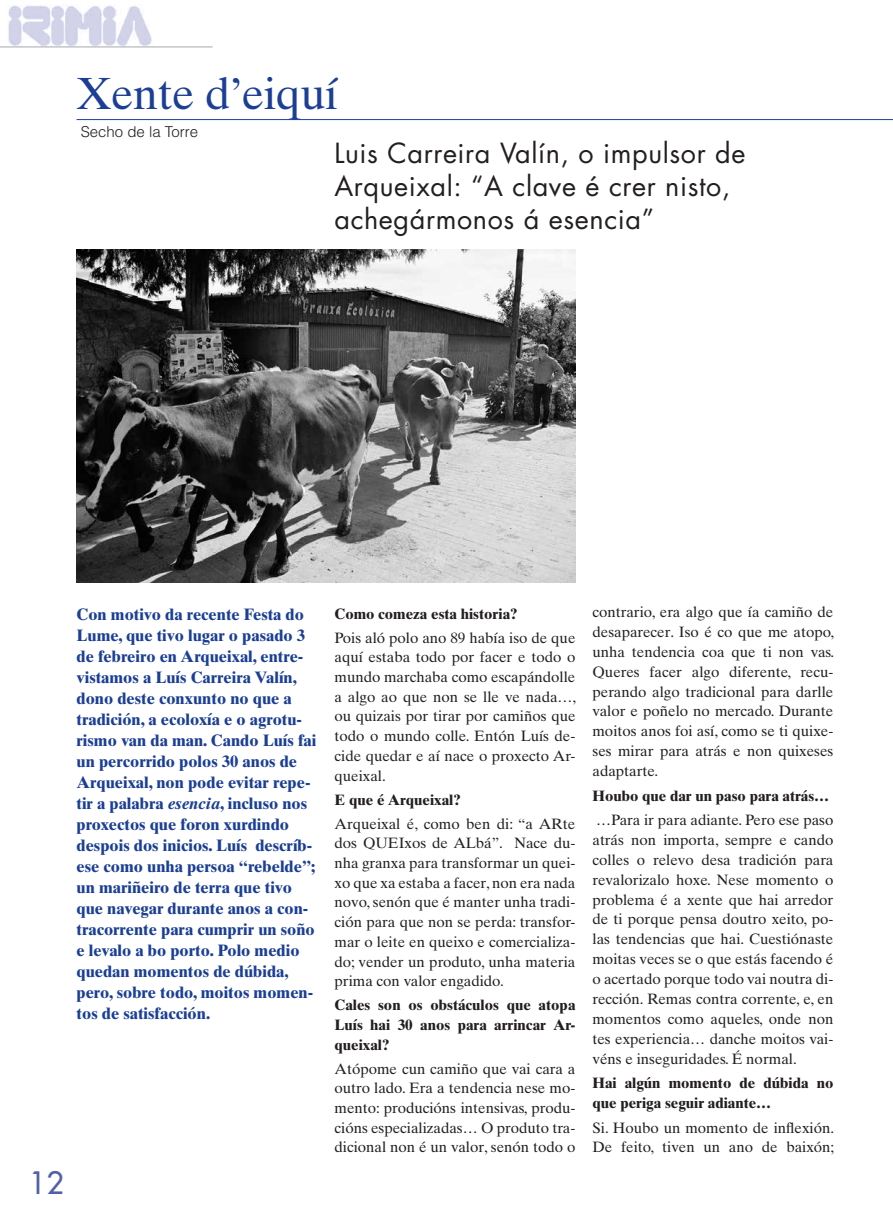
<style>
.page{position:relative;width:893px;height:1212px;background:#fff}
.page>*{position:absolute;margin:0;border:0;box-sizing:border-box;transform-origin:0 0}
.t1{font:45px "Times Ten LT Std";letter-spacing:-.01em;color:#1b3f94}
.t2{font:500 30px "Futura Std";color:#5260a8}
.t3{font:27px/33px "Futura Std";letter-spacing:.02em;color:#231f20}
.t4{font:700 16.5px/21px "Times Ten LT Std";color:#1b3f94}
.t5{font:15px/20px "Times Ten LT Std";color:#231f20;text-align:justify}
.t6{font:700 15px/19.6px "Times Ten LT Std";color:#231f20;text-align:justify}
.t7{font:300 15px "Helvetica LT Std";color:#231f20}
.s1{font-style:italic}
</style>
<div class="page">
<img style="left:8px;top:5px;width:144px;height:41px">
<hr style="left:0;top:47px;width:213px;height:1px;background:#a8a9ad">
<hr style="left:77px;top:119px;width:816px;height:1px;background:#1b3f94">
<img style="left:77px;top:249px;width:498px;height:333px">
<h1 class="t1" style="left:77px;top:67px;width:262px">Xente d’eiquí</h1>
<p class="t7" style="left:81px;top:123px;width:119px">Secho de la Torre</p>
<h3 class="t3" style="left:334px;top:137px;width:412px">Luis Carreira Valín, o impulsor de<br>Arqueixal: “A clave é crer nisto, achegármonos á esencia”</h3>
<p class="t4" style="left:77px;top:603px;width:241px">Con motivo da recente Festa do<br>Lume, que tivo lugar o pasado 3 de febreiro en Arqueixal, entre&shy;vistamos a Luís Carreira Valín, dono deste conxunto no que a tradición, a ecoloxía e o agrotu&shy;rismo van da man. Cando Luís fai un percorrido polos 30 anos de<br>Arqueixal, non pode evitar repe&shy;tir a palabra <span class="s1">esencia</span>, incluso nos proxectos que foron xurdindo despois dos inicios. Luís descríb&shy;ese como unha persoa “rebelde”; un mariñeiro de terra que tivo que navegar durante anos a con&shy;tracorrente para cumprir un soño e levalo a bo porto. Polo medio quedan momentos de dúbida, pero, sobre todo, moitos momen&shy;tos de satisfacción.</p>
<h2 class="t2" style="left:29px;top:1164px;width:36px">12</h2>
<p class="t6" style="left:334px;top:603px;width:185px">Como comeza esta historia?</p>
<p class="t5" style="left:334px;top:628px;width:243px">Pois aló polo ano 89 había iso de que aquí estaba todo por facer e todo o mundo marchaba como escapándolle a algo ao que non se lle ve nada…, ou quizais por tirar por camiños que todo o mundo colle. Entón Luís de&shy;cide quedar e aí nace o proxecto Ar&shy;queixal.</p>
<p class="t6" style="left:334px;top:789px;width:128px">E que é Arqueixal?</p>
<p class="t5" style="left:334px;top:813px;width:242px">Arqueixal é, como ben di: “a ARte dos QUEIxos de ALbá”. Nace du&shy;nha granxa para transformar un quei&shy;xo que xa estaba a facer, non era nada novo, senón que é manter unha tradi&shy;ción para que non se perda: transfor&shy;mar o leite en queixo e comercializa&shy;do; vender un produto, unha materia prima con valor engadido.</p>
<p class="t6" style="left:334px;top:995px;width:242px">Cales son os obstáculos que atopa Luís hai 30 anos para arrincar Ar&shy;queixal?</p>
<p class="t5" style="left:334px;top:1058px;width:242px">Atópome cun camiño que vai cara a outro lado. Era a tendencia nese mo&shy;mento: producións intensivas, produ&shy;cións especializadas… O produto tra&shy;dicional non é un valor, senón todo o</p>
<p class="t5" style="left:592px;top:601px;width:243px">contrario, era algo que ía camiño de desaparecer. Iso é co que me atopo, unha tendencia coa que ti non vas.<br>Queres facer algo diferente, recu&shy;perando algo tradicional para darlle valor e poñelo no mercado. Durante moitos anos foi así, como se ti quixe&shy;ses mirar para atrás e non quixeses adaptarte.</p>
<p class="t6" style="left:592px;top:785px;width:238px">Houbo que dar un paso para atrás…</p>
<p class="t5" style="left:592px;top:809px;width:242px">…Para ir para adiante. Pero ese paso atrás non importa, sempre e cando colles o relevo desa tradición para revalorizalo hoxe. Nese momento o problema é a xente que hai arredor de ti porque pensa doutro xeito, po&shy;las tendencias que hai. Cuestiónaste moitas veces se o que estás facendo é o acertado porque todo vai noutra di&shy;rección. Remas contra corrente, e, en momentos como aqueles, onde non tes experiencia… danche moitos vai&shy;véns e inseguridades. É normal.</p>
<p class="t6" style="left:592px;top:1073px;width:242px">Hai algún momento de dúbida no que periga seguir adiante…</p>
<p class="t5" style="left:592px;top:1117px;width:243px">Si. Houbo un momento de inflexión.<br>De feito, tiven un ano de baixón;</p>
</div>
